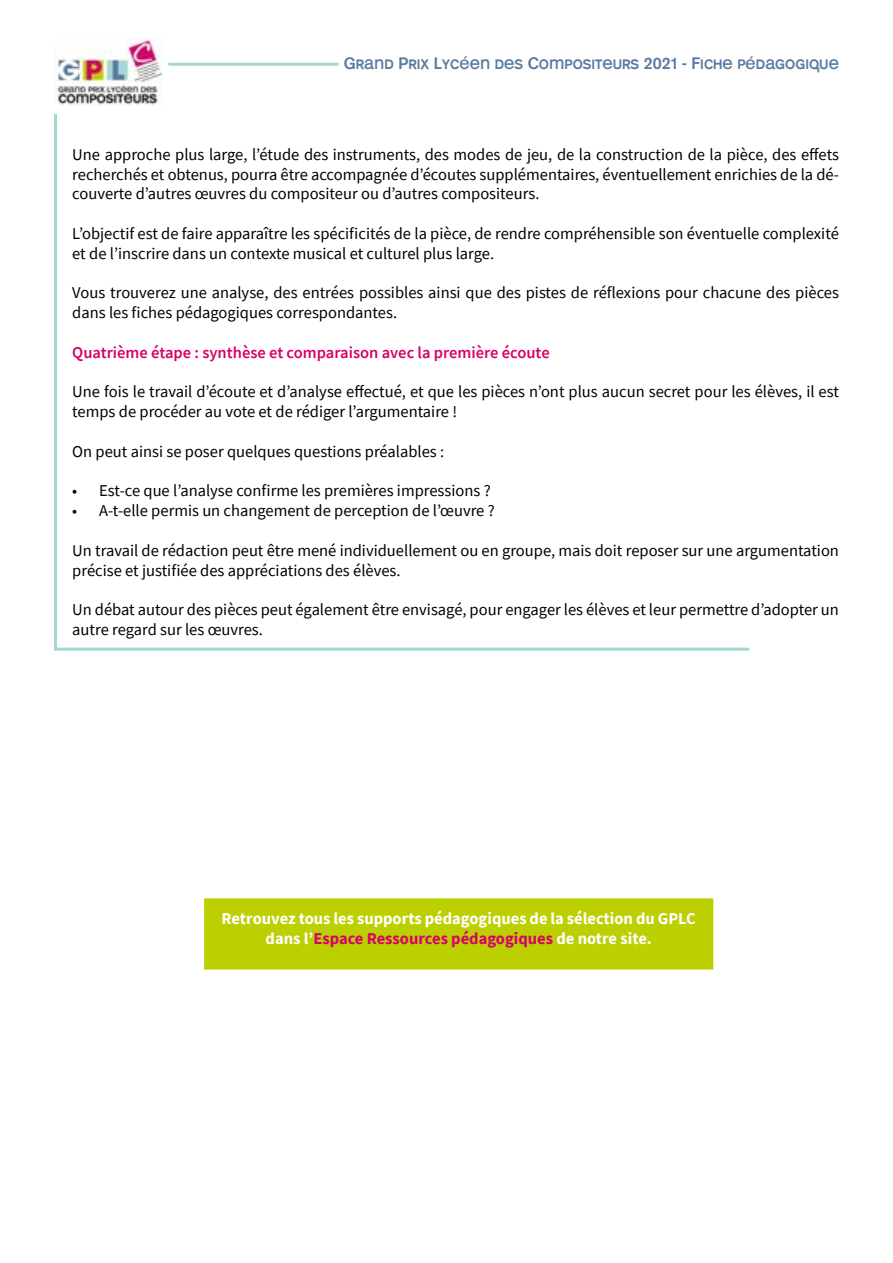
<style>
.page{position:relative;width:893px;height:1263px;background:#fff}
.page>*{position:absolute;margin:0;border:0;box-sizing:border-box;transform-origin:0 0}
.t1{font:16.5px/19.8px "Source Sans Pro";color:#000}
.t2{font:700 16.5px/19.8px "Source Sans Pro";color:#fff;text-align:center}
.t3{font:600 16.5px "Source Sans Pro";color:#d7016a}
.t4{font:16.5px "Mono Alphabet";color:#587ca0}
.s1{color:#d7016a}
</style>
<div class="page">
<img style="left:54px;top:38px;width:108px;height:67px">
<hr style="left:168px;top:63px;width:171px;height:3px;background:#a5d7d5">
<hr style="left:54px;top:114px;width:3px;height:537px;background:#a5d7d5">
<hr style="left:54px;top:648px;width:695px;height:3px;background:#a5d7d5">
<div style="left:204px;top:898px;width:509px;height:71px;background:#bccf00;border:2px solid #bccf00"></div>
<p class="t4" style="left:344px;top:54px;width:497px">Grand Prix Lycéen des Compositeurs 2021 - Fiche pédagogique</p>
<p class="t1" style="left:72px;top:144px;width:768px;text-align:justify">Une approche plus large, l’étude des instruments, des modes de jeu, de la construction de la pièce, des effets recherchés et obtenus, pourra être accompagnée d’écoutes supplémentaires, éventuellement enrichies de la dé&shy;couverte d’autres œuvres du compositeur ou d’autres compositeurs.</p>
<p class="t1" style="left:72px;top:223px;width:768px">L’objectif est de faire apparaître les spécificités de la pièce, de rendre compréhensible son éventuelle complexité et de l’inscrire dans un contexte musical et culturel plus large.</p>
<p class="t1" style="left:72px;top:283px;width:768px">Vous trouverez une analyse, des entrées possibles ainsi que des pistes de réflexions pour chacune des pièces dans les fiches pédagogiques correspondantes.</p>
<p class="t3" style="left:72px;top:341px;width:479px">Quatrième étape : synthèse et comparaison avec la première écoute</p>
<p class="t1" style="left:72px;top:382px;width:768px">Une fois le travail d’écoute et d’analyse effectué, et que les pièces n’ont plus aucun secret pour les élèves, il est temps de procéder au vote et de rédiger l’argumentaire !</p>
<p class="t1" style="left:72px;top:441px;width:373px">On peut ainsi se poser quelques questions préalables :</p>
<p class="t1" style="left:72px;top:481px;width:420px">• Est-ce que l’analyse confirme les premières impressions ?</p>
<p class="t1" style="left:72px;top:501px;width:424px">• A-t-elle permis un changement de perception de l’œuvre ?</p>
<p class="t1" style="left:72px;top:540px;width:768px">Un travail de rédaction peut être mené individuellement ou en groupe, mais doit reposer sur une argumentation précise et justifiée des appréciations des élèves.</p>
<p class="t1" style="left:72px;top:600px;width:768px">Un débat autour des pièces peut également être envisagé, pour engager les élèves et leur permettre d’adopter un autre regard sur les œuvres.</p>
<p class="t2" style="left:222px;top:908px;width:476px">Retrouvez tous les supports pédagogiques de la sélection du GPLC dans l’<span class="s1">Espace Ressources pédagogiques</span> de notre site.</p>
</div>
